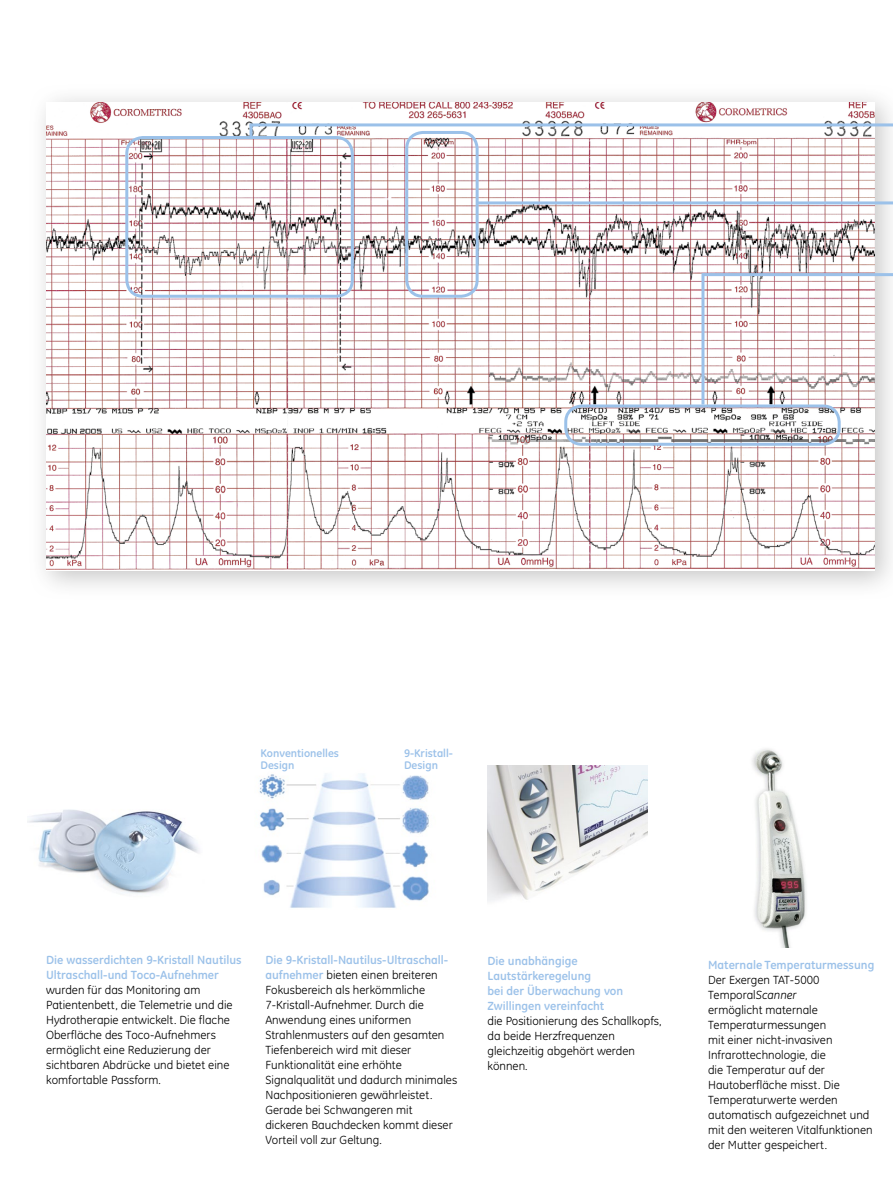
<style>
.page{position:relative;width:893px;height:1191px;background:#fff}
.page>*{position:absolute;margin:0;border:0;box-sizing:border-box;transform-origin:0 0}
.t1{font:12px/15px "GE Inspira";color:#000}
.t2{font:700 12px/15px "GE Inspira";color:#9bc1e9}
.t3{font:700 11.25px/12px "GE Inspira";color:#9bc1e9}
.s1{font-weight:700;color:#9bc1e9}
.s2{font-style:italic}
</style>
<div class="page">
<img style="left:42px;top:97px;width:851px;height:490px">
<img style="left:47px;top:102px;width:827px;height:468px">
<img style="left:488px;top:765px;width:160px;height:136px">
<img style="left:28px;top:809px;width:171px;height:85px">
<hr style="left:249px;top:123px;width:644px;height:3px;background:#9bc1e9">
<div style="left:564px;top:404px;width:277px;height:42px;border:3px solid #9bc1e9;border-radius:16px"></div>
<div style="left:125px;top:136px;width:229px;height:162px;border:3px solid #9bc1e9;border-radius:16px"></div>
<hr style="left:476px;top:201px;width:417px;height:3px;background:#9bc1e9">
<hr style="left:703px;top:273px;width:190px;height:3px;background:#9bc1e9">
<hr style="left:701px;top:273px;width:3px;height:131px;background:#9bc1e9">
<svg style="left:249px;top:125px;width:3px;height:12px"></svg>
<img style="left:259px;top:773px;width:170px;height:135px">
<div style="left:405px;top:131px;width:74px;height:167px;border:3px solid #9bc1e9;border-radius:16px"></div>
<img style="left:752px;top:749px;width:54px;height:198px">
<p class="t3" style="left:261px;top:747px;width:80px">Konventionelles<br>Design</p>
<p class="t3" style="left:404px;top:747px;width:50px">9-Kristall-<br>Design</p>
<p class="t2" style="left:46px;top:951px;width:197px">Die wasserdichten 9-Kristall Nautilus<br>Ultraschall-und Toco-Aufnehmer</p>
<p class="t1" style="left:46px;top:982px;width:188px">wurden für das Monitoring am Patientenbett, die Telemetrie und die Hydrotherapie entwickelt. Die flache Oberfläche des Toco-Aufnehmers ermöglicht eine Reduzierung der sichtbaren Abdrücke und bietet eine komfortable Passform.</p>
<p class="t1" style="left:265px;top:952px;width:193px"><span class="s1">Die 9-Kristall-Nautilus-Ultraschall&shy;aufnehmer</span> bieten einen breiteren<br>Fokusbereich als herkömmliche<br>7-Kristall-Aufnehmer. Durch die<br>Anwendung eines uniformen<br>Strahlenmusters auf den gesamten<br>Tiefenbereich wird mit dieser<br>Funktionalität eine erhöhte<br>Signalqualität und dadurch minimales<br>Nachpositionieren gewährleistet.<br>Gerade bei Schwangeren mit dickeren Bauchdecken kommt dieser<br>Vorteil voll zur Geltung.</p>
<p class="t2" style="left:487px;top:953px;width:137px">Die unabhängige<br>Lautstärkeregelung<br>bei der Überwachung von<br>Zwillingen vereinfacht</p>
<p class="t1" style="left:487px;top:1013px;width:176px">die Positionierung des Schallkopfs, da beide Herzfrequenzen gleichzeitig abgehört werden können.</p>
<p class="t2" style="left:708px;top:957px;width:168px">Maternale Temperaturmessung</p>
<p class="t1" style="left:708px;top:972px;width:166px">Der Exergen TAT-5000<br>Temporal<span class="s2">Scanner<br></span>ermöglicht maternale<br>Temperaturmessungen<br>mit einer nicht-invasiven<br>Infrarottechnologie, die<br>die Temperatur auf der<br>Hautoberfläche misst. Die<br>Temperaturwerte werden automatisch aufgezeichnet und mit den weiteren Vitalfunktionen der Mutter gespeichert.</p>
</div>
